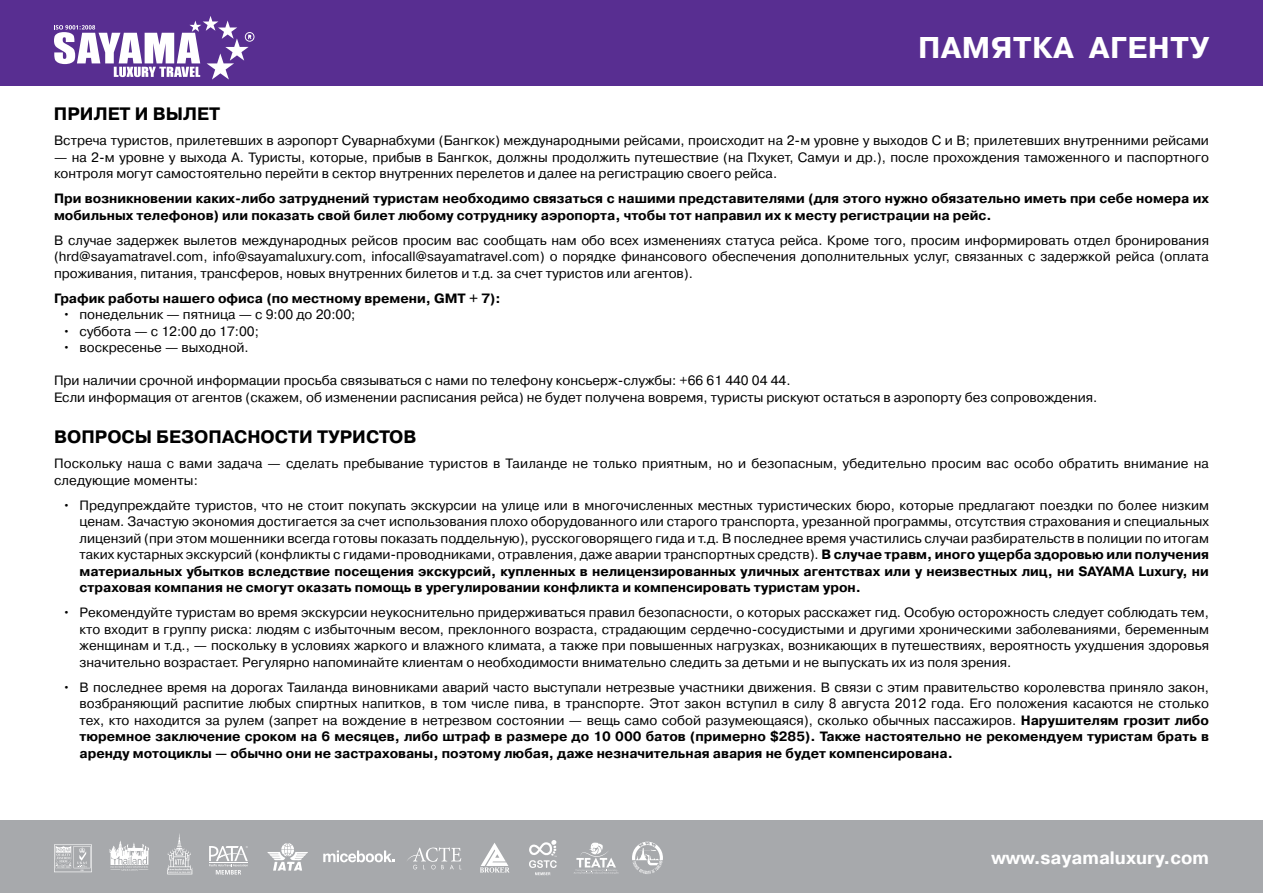
<style>
.page{position:relative;width:1263px;height:893px;background:#fff}
.page>*{position:absolute;margin:0;border:0;box-sizing:border-box;transform-origin:0 0}
.t1{font:700 30px "Pragmatica C";letter-spacing:.02em;color:#fff}
.t2{font:700 18px "Pragmatica C";color:#000}
.t3{font:700 18px "Pragmatica C";color:#fff}
.t4{font:13.5px/16.5px "Pragmatica C";color:#000;text-align:justify}
.t5{font:700 13.5px/16.5px "Pragmatica C";color:#000}
.s1{font-weight:700}
</style>
<div class="page">
<div style="left:0;top:0;width:1263px;height:85px;background:#582e91"></div>
<div style="left:0;top:821px;width:1263px;height:72px;background:#a7a9ac"></div>
<svg style="left:632px;top:842px;width:31px;height:32px"></svg>
<svg style="left:574px;top:842px;width:44px;height:32px"></svg>
<svg style="left:209px;top:846px;width:39px;height:28px"></svg>
<svg style="left:529px;top:840px;width:28px;height:35px"></svg>
<svg style="left:267px;top:843px;width:41px;height:28px"></svg>
<svg style="left:480px;top:843px;width:29px;height:29px"></svg>
<svg style="left:167px;top:834px;width:25px;height:40px"></svg>
<svg style="left:54px;top:844px;width:38px;height:28px"></svg>
<svg style="left:109px;top:841px;width:40px;height:30px"></svg>
<svg style="left:407px;top:847px;width:54px;height:22px"></svg>
<svg style="left:323px;top:850px;width:72px;height:12px"></svg>
<svg style="left:54px;top:16px;width:200px;height:64px"></svg>
<h1 class="t1" style="left:918px;top:31px;width:292px">ПАМЯТКА АГЕНТУ</h1>
<h2 class="t2" style="left:54px;top:104px;width:168px">ПРИЛЕТ И ВЫЛЕТ</h2>
<p class="t4" style="left:54px;top:132px;width:1156px">Встреча туристов, прилетевших в аэропорт Суварнабхуми (Бангкок) международными рейсами, происходит на 2-м уровне у выходов С и В; прилетевших внутренними рейсами</p>
<p class="t4" style="left:54px;top:149px;width:1156px">— на 2-м уровне у выхода А. Туристы, которые, прибыв в Бангкок, должны продолжить путешествие (на Пхукет, Самуи и др.), после прохождения таможенного и паспортного контроля могут самостоятельно перейти в сектор внутренних перелетов и далее на регистрацию своего рейса.</p>
<p class="t5" style="left:54px;top:190px;width:1156px">При возникновении каких-либо затруднений туристам необходимо связаться с нашими представителями (для этого нужно обязательно иметь при себе номера их мобильных телефонов) или показать свой билет любому сотруднику аэропорта, чтобы тот направил их к месту регистрации на рейс.</p>
<p class="t4" style="left:54px;top:232px;width:1156px">В случае задержек вылетов международных рейсов просим вас сообщать нам обо всех изменениях статуса рейса. Кроме того, просим информировать отдел бронирования (hrd@sayamatravel.com, info@sayamaluxury.com, infocall@sayamatravel.com) о порядке финансового обеспечения дополнительных услуг, связанных с задержкой рейса (оплата проживания, питания, трансферов, новых внутренних билетов и т.д. за счет туристов или агентов).</p>
<p class="t5" style="left:54px;top:290px;width:448px">График работы нашего офиса (по местному времени, GMT + 7):</p>
<p class="t4" style="left:63px;top:306px;width:294px">• понедельник — пятница — с 9:00 до 20:00;</p>
<p class="t4" style="left:63px;top:323px;width:198px">• суббота — с 12:00 до 17:00;</p>
<p class="t4" style="left:63px;top:339px;width:188px">• воскресенье — выходной.</p>
<p class="t4" style="left:54px;top:372px;width:1045px">При наличии срочной информации просьба связываться с нами по телефону консьерж-службы: +66 61 440 04 44.<br>Если информация от агентов (скажем, об изменении расписания рейса) не будет получена вовремя, туристы рискуют остаться в аэропорту без сопровождения.</p>
<h2 class="t2" style="left:54px;top:427px;width:364px">ВОПРОСЫ БЕЗОПАСНОСТИ ТУРИСТОВ</h2>
<p class="t4" style="left:54px;top:455px;width:1156px">Поскольку наша с вами задача — сделать пребывание туристов в Таиланде не только приятным, но и безопасным, убедительно просим вас особо обратить внимание на следующие моменты:</p>
<p class="t4" style="left:80px;top:497px;width:1131px;text-indent:-17px">• Предупреждайте туристов, что не стоит покупать экскурсии на улице или в многочисленных местных туристических бюро, которые предлагают поездки по более низким ценам. Зачастую экономия достигается за счет использования плохо оборудованного или старого транспорта, урезанной программы, отсутствия страхования и специальных лицензий (при этом мошенники всегда готовы показать поддельную), русскоговорящего гида и т.д. В последнее время участились случаи разбирательств в полиции по итогам таких кустарных экскурсий (конфликты с гидами-проводниками, отравления, даже аварии транспортных средств). <span class="s1">В случае травм, иного ущерба здоровью или получения материальных убытков вследствие посещения экскурсий, купленных в нелицензированных уличных агентствах или у неизвестных лиц, ни SAYAMA Luxury, ни страховая компания не смогут оказать помощь в урегулировании конфликта и компенсировать туристам урон.</span></p>
<p class="t4" style="left:80px;top:604px;width:1131px;text-indent:-17px">• Рекомендуйте туристам во время экскурсии неукоснительно придерживаться правил безопасности, о которых расскажет гид. Особую осторожность следует соблюдать тем, кто входит в группу риска: людям с избыточным весом, преклонного возраста, страдающим сердечно-сосудистыми и другими хроническими заболеваниями, беременным женщинам и т.д., — поскольку в условиях жаркого и влажного климата, а также при повышенных нагрузках, возникающих в путешествиях, вероятность ухудшения здоровья значительно возрастает. Регулярно напоминайте клиентам о необходимости внимательно следить за детьми и не выпускать их из поля зрения.</p>
<p class="t4" style="left:80px;top:679px;width:1131px;text-indent:-17px">• В последнее время на дорогах Таиланда виновниками аварий часто выступали нетрезвые участники движения. В связи с этим правительство королевства приняло закон, возбраняющий распитие любых спиртных напитков, в том числе пива, в транспорте. Этот закон вступил в силу 8 августа 2012 года. Его положения касаются не столько тех, кто находится за рулем (запрет на вождение в нетрезвом состоянии — вещь само собой разумеющаяся), сколько обычных пассажиров. <span class="s1">Нарушителям грозит либо тюремное заключение сроком на 6 месяцев, либо штраф в размере до 10 000 батов (примерно $285). Также настоятельно не рекомендуем туристам брать в аренду мотоциклы — обычно они не застрахованы, поэтому любая, даже незначительная авария не будет компенсирована.</span></p>
<h2 class="t3" style="left:991px;top:848px;width:219px">www.sayamaluxury.com</h2>
</div>
